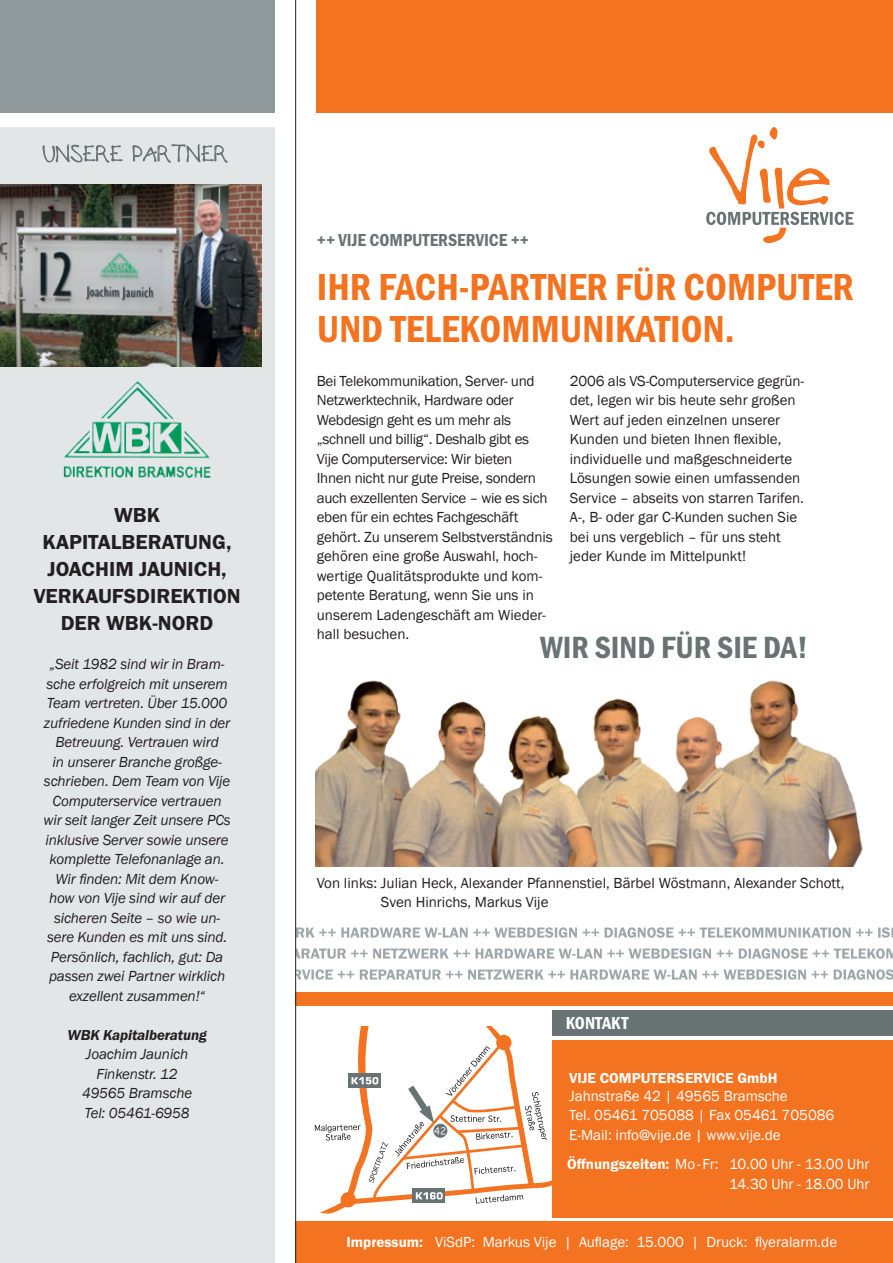
<style>
.page{position:relative;width:893px;height:1263px;background:#fff}
.page>*{position:absolute;margin:0;border:0;box-sizing:border-box;transform-origin:0 0}
.t1{font:39px/42px "Franklin Gothic URW Con Dem";color:#f47321}
.t2{font:31.8px "Franklin Gothic URW Con Dem";color:#697374}
.t3{font:21px/27px "Franklin Gothic URW Dem";color:#231f20;text-align:center}
.t4{font:18px "Franklin Gothic URW Con Dem";color:#697374}
.t5{font:18px "Franklin Gothic URW Con Dem";color:#fff}
.t6{font:italic 15px/19.5px "Franklin Gothic";letter-spacing:-.01em;color:#231f20;text-align:center}
.t7{font:15px/19.5px "Franklin Gothic";letter-spacing:-.02em;color:#231f20}
.t8{font:15px/19.5px "Franklin Gothic";color:#231f20}
.t9{font:15px/19.5px "Franklin Gothic";color:#fff}
.t10{font:15px "Franklin Gothic URW Dem";color:#fff}
.t11{font:15px "Franklin Gothic URW Dem Ita";letter-spacing:-.01em;color:#231f20}
.s1{font-family:"Franklin Gothic URW Dem"}
</style>
<div class="page">
<svg style="left:296px;top:969px;width:597px;height:11px"></svg>
<svg style="left:296px;top:948px;width:597px;height:11px"></svg>
<svg style="left:296px;top:927px;width:597px;height:11px"></svg>
<svg style="left:315px;top:1024px;width:240px;height:191px"></svg>
<div style="left:317px;top:0;width:576px;height:112px;background:#f47321"></div>
<div style="left:0;top:0;width:275px;height:112px;background:#90999c"></div>
<div style="left:0;top:127px;width:274px;height:1136px;background:#e3e6e7"></div>
<svg style="left:43px;top:144px;width:185px;height:19px"></svg>
<div style="left:553px;top:1040px;width:340px;height:177px;background:#f47321"></div>
<div style="left:296px;top:1222px;width:597px;height:41px;background:#f47321"></div>
<div style="left:295px;top:992px;width:598px;height:14px;background:#f47321"></div>
<div style="left:553px;top:1010px;width:340px;height:25px;background:#697374"></div>
<img style="left:0;top:184px;width:261px;height:182px">
<hr style="left:295px;top:0;width:1px;height:1263px;background:#231f20">
<svg style="left:706px;top:127px;width:147px;height:116px"></svg>
<img style="left:316px;top:680px;width:547px;height:186px">
<img style="left:63px;top:381px;width:148px;height:97px">
<h3 class="t3" style="left:34px;top:502px;width:208px">WBK<br>KAPITALBERATUNG,<br>JOACHIM JAUNICH,<br>VERKAUFSDIREKTION<br>DER WBK-NORD</h3>
<p class="t6" style="left:43px;top:655px;width:189px">„Seit 1982 sind wir in Bram&shy;sche erfolgreich mit unserem<br>Team vertreten. Über 15.000 zufriedene Kunden sind in der<br>Betreuung. Vertrauen wird<br>in unserer Branche großge&shy;schrieben. Dem Team von Vije<br>Computerservice vertrauen wir seit langer Zeit unsere PCs inklusive Server sowie unsere komplette Telefonanlage an.<br>Wir finden: Mit dem Know&shy;how von Vije sind wir auf der sicheren Seite – so wie un&shy;sere Kunden es mit uns sind.<br>Persönlich, fachlich, gut: Da passen zwei Partner wirklich exzellent zusammen!“</p>
<p class="t11" style="left:68px;top:1025px;width:141px">WBK Kapitalberatung</p>
<p class="t6" style="left:82px;top:1045px;width:112px">Joachim Jaunich<br>Finkenstr. 12<br>49565 Bramsche<br>Tel: 05461-6958</p>
<p class="t4" style="left:317px;top:229px;width:214px">++ VIJE COMPUTERSERVICE ++</p>
<h1 class="t1" style="left:317px;top:266px;width:539px">IHR FACH-PARTNER FÜR COMPUTER<br>UND TELEKOMMUNIKATION.</h1>
<p class="t8" style="left:570px;top:371px;width:236px">2006 als VS-Computerservice gegrün&shy;det, legen wir bis heute sehr großen Wert auf jeden einzelnen unserer Kunden und bieten Ihnen flexible, individuelle und maßgeschneiderte Lösungen sowie einen umfassenden Service – abseits von starren Tarifen.<br>A-, B- oder gar C-Kunden suchen Sie bei uns vergeblich – für uns steht jeder Kunde im Mittelpunkt!</p>
<p class="t7" style="left:317px;top:371px;width:237px">Bei Telekommunikation, Server- und Netzwerktechnik, Hardware oder Webdesign geht es um mehr als „schnell und billig“. Deshalb gibt es Vije Computerservice: Wir bieten<br>Ihnen nicht nur gute Preise, sondern auch exzellenten Service – wie es sich eben für ein echtes Fachgeschäft gehört. Zu unserem Selbstverständnis gehören eine große Auswahl, hoch&shy;wertige Qualitätsprodukte und kom&shy;petente Beratung, wenn Sie uns in unserem Ladengeschäft am Wieder&shy;hall besuchen.</p>
<h2 class="t2" style="left:540px;top:628px;width:269px">WIR SIND FÜR SIE DA!</h2>
<p class="t8" style="left:381px;top:873px;width:465px;text-indent:-64px">Von links: Julian Heck, Alexander Pfannenstiel, Bärbel Wöstmann, Alexander Schott,<br>Sven Hinrichs, Markus Vije</p>
<p class="t5" style="left:566px;top:1012px;width:64px">KONTAKT</p>
<p class="t10" style="left:569px;top:1068px;width:210px">VIJE COMPUTERSERVICE GmbH</p>
<p class="t9" style="left:569px;top:1086px;width:267px">Jahnstraße 42 | 49565 Bramsche<br>Tel. 05461 705088 | Fax 05461 705086<br>E-Mail: info@vije.de | www.vije.de</p>
<p class="t9" style="left:567px;top:1155px;width:304px;text-align:right"><span class="s1">Öffnungszeiten:</span> Mo-Fr: 10.00 Uhr - 13.00 Uhr<br>14.30 Uhr - 18.00 Uhr</p>
<p class="t9" style="left:347px;top:1232px;width:492px"><span class="s1">Impressum:</span> ViSdP: Markus Vije | Auflage: 15.000 | Druck: flyeralarm.de</p>
</div>
